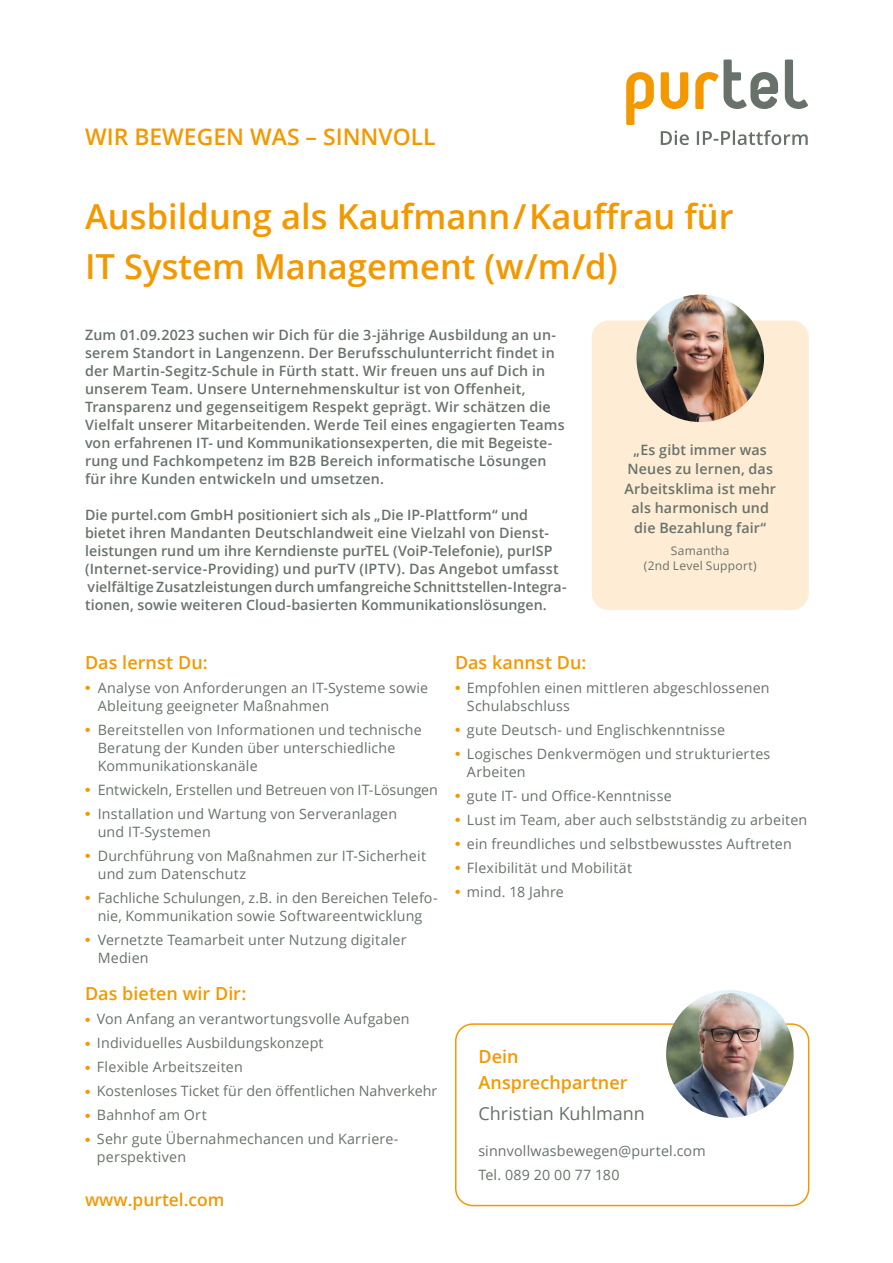
<style>
.page{position:relative;width:893px;height:1263px;background:#fff}
.page>*{position:absolute;margin:0;border:0;box-sizing:border-box;transform-origin:0 0}
.t1{font:600 34.5px/49.5px "Open Sans";color:#f49800}
.t2{font:600 22.95px "Open Sans";color:#f49800}
.t3{font:600 18px/25.5px "Open Sans";letter-spacing:.005em;color:#f49800}
.t4{font:18px "Open Sans";color:#68726a}
.t5{font:600 17.4px "Open Sans";color:#f49800}
.t6{font:14.25px/18px "Open Sans";letter-spacing:.01em;color:#68726a}
.t7{font:600 14.25px/18px "Open Sans";letter-spacing:.01em;color:#68726a}
.t8{font:12px/15px "Open Sans";letter-spacing:.02em;color:#68726a;text-align:center}
.s1{font-family:"Arial";font-weight:700;font-size:15px;color:#f49800}
</style>
<div class="page">
<div style="left:455px;top:1023px;width:354px;height:183px;border:2px solid #f49800;border-radius:17px"></div>
<svg style="left:626px;top:72px;width:28px;height:53px"></svg>
<svg style="left:661px;top:72px;width:27px;height:37px"></svg>
<svg style="left:695px;top:60px;width:83px;height:49px"></svg>
<svg style="left:785px;top:60px;width:23px;height:49px"></svg>
<svg style="left:661px;top:130px;width:147px;height:15px"></svg>
<img style="left:666px;top:990px;width:128px;height:128px;border-radius:50%">
<div style="left:592px;top:320px;width:217px;height:290px;background:#feecd4;border-radius:17px"></div>
<img style="left:636px;top:294px;width:128px;height:128px;border-radius:50%">
<h2 class="t2" style="left:85px;top:121px;width:352px">WIR BEWEGEN WAS – SINNVOLL</h2>
<h1 class="t1" style="left:85px;top:191px;width:650px">Ausbildung als Kaufmann/Kauffrau für<br>IT System Management (w/m/d)</h1>
<p class="t7" style="left:85px;top:326px;width:481px">Zum 01.09.2023 suchen wir Dich für die 3-jährige Ausbildung an un&shy;serem Standort in Langenzenn. Der Berufsschulunterricht findet in der Martin-Segitz-Schule in Fürth statt. Wir freuen uns auf Dich in unserem Team. Unsere Unternehmenskultur ist von Offenheit, Transparenz und gegenseitigem Respekt geprägt. Wir schätzen die Vielfalt unserer Mitarbeitenden. Werde Teil eines engagierten Teams von erfahrenen IT- und Kommunikationsexperten, die mit Begeiste&shy;rung und Fachkompetenz im B2B Bereich informatische Lösungen für ihre Kunden entwickeln und umsetzen.</p>
<p class="t7" style="left:85px;top:506px;width:483px">Die purtel.com GmbH positioniert sich als „Die IP-Plattform“ und bietet ihren Mandanten Deutschlandweit eine Vielzahl von Dienst&shy;leistungen rund um ihre Kerndienste purTEL (VoiP-Telefonie), purISP (Internet-service-Providing) und purTV (IPTV). Das Angebot umfasst vielfältige Zusatzleistungen durch umfangreiche Schnittstellen-Integra&shy;tionen, sowie weiteren Cloud-basierten Kommunikationslösungen.</p>
<p class="t7" style="left:624px;top:439px;width:153px;line-height:19.5px;text-align:center">„Es gibt immer was<br>Neues zu lernen, das<br>Arbeitsklima ist mehr als harmonisch und die Bezahlung fair“</p>
<p class="t8" style="left:644px;top:543px;width:114px">Samantha<br>(2nd Level Support)</p>
<p class="t3" style="left:85px;top:649px;width:124px">Das lernst Du:</p>
<p class="t6" style="left:98px;top:678px;width:332px;text-indent:-13px"><span class="s1">•</span> Analyse von Anforderungen an IT-Systeme sowie<br>Ableitung geeigneter Maßnahmen</p>
<p class="t6" style="left:98px;top:720px;width:325px;text-indent:-13px"><span class="s1">•</span> Bereitstellen von Informationen und technische<br>Beratung der Kunden über unterschiedliche<br>Kommunikationskanäle</p>
<p class="t6" style="left:85px;top:780px;width:354px"><span class="s1">•</span> Entwickeln, Erstellen und Betreuen von IT-Lösungen</p>
<p class="t6" style="left:98px;top:804px;width:301px;text-indent:-13px"><span class="s1">•</span> Installation und Wartung von Serveranlagen und IT-Systemen</p>
<p class="t6" style="left:98px;top:846px;width:330px;text-indent:-13px"><span class="s1">•</span> Durchführung von Maßnahmen zur IT-Sicherheit und zum Datenschutz</p>
<p class="t6" style="left:85px;top:888px;width:354px;text-align:center"><span class="s1">•</span> Fachliche Schulungen, z.B. in den Bereichen Telefo&shy;nie, Kommunikation sowie Softwareentwicklung</p>
<p class="t6" style="left:98px;top:930px;width:310px;text-indent:-13px"><span class="s1">•</span> Vernetzte Teamarbeit unter Nutzung digitaler<br>Medien</p>
<p class="t3" style="left:85px;top:981px;width:163px">Das bieten wir Dir:</p>
<p class="t6" style="left:85px;top:1010px;width:326px"><span class="s1">•</span> Von Anfang an verantwortungsvolle Aufgaben</p>
<p class="t6" style="left:85px;top:1034px;width:240px"><span class="s1">•</span> Individuelles Ausbildungskonzept</p>
<p class="t6" style="left:85px;top:1058px;width:159px"><span class="s1">•</span> Flexible Arbeitszeiten</p>
<p class="t6" style="left:85px;top:1082px;width:354px"><span class="s1">•</span> Kostenloses Ticket für den öffentlichen Nahverkehr</p>
<p class="t6" style="left:85px;top:1106px;width:123px"><span class="s1">•</span> Bahnhof am Ort</p>
<p class="t6" style="left:97px;top:1130px;width:303px;text-indent:-12px"><span class="s1">•</span> Sehr gute Übernahmechancen und Karriere&shy;perspektiven</p>
<p class="t5" style="left:85px;top:1188px;width:141px">www.purtel.com</p>
<p class="t3" style="left:455px;top:649px;width:133px">Das kannst Du:</p>
<p class="t6" style="left:467px;top:678px;width:304px;text-indent:-12px"><span class="s1">•</span> Empfohlen einen mittleren abgeschlossenen<br>Schulabschluss</p>
<p class="t6" style="left:455px;top:720px;width:272px"><span class="s1">•</span> gute Deutsch- und Englischkenntnisse</p>
<p class="t6" style="left:467px;top:744px;width:305px;text-indent:-12px"><span class="s1">•</span> Logisches Denkvermögen und strukturiertes<br>Arbeiten</p>
<p class="t6" style="left:455px;top:786px;width:218px"><span class="s1">•</span> gute IT- und Office-Kenntnisse</p>
<p class="t6" style="left:455px;top:810px;width:354px"><span class="s1">•</span> Lust im Team, aber auch selbstständig zu arbeiten</p>
<p class="t6" style="left:455px;top:834px;width:338px"><span class="s1">•</span> ein freundliches und selbstbewusstes Auftreten</p>
<p class="t6" style="left:455px;top:858px;width:179px"><span class="s1">•</span> Flexibilität und Mobilität</p>
<p class="t6" style="left:455px;top:882px;width:110px"><span class="s1">•</span> mind. 18 Jahre</p>
<p class="t3" style="left:478px;top:1043px;width:151px">Dein<br>Ansprechpartner</p>
<p class="t4" style="left:478px;top:1101px;width:168px">Christian Kuhlmann</p>
<p class="t6" style="left:478px;top:1139px;width:229px;line-height:24px">sinnvollwasbewegen@purtel.com<br>Tel. 089 20 00 77 180</p>
</div>
